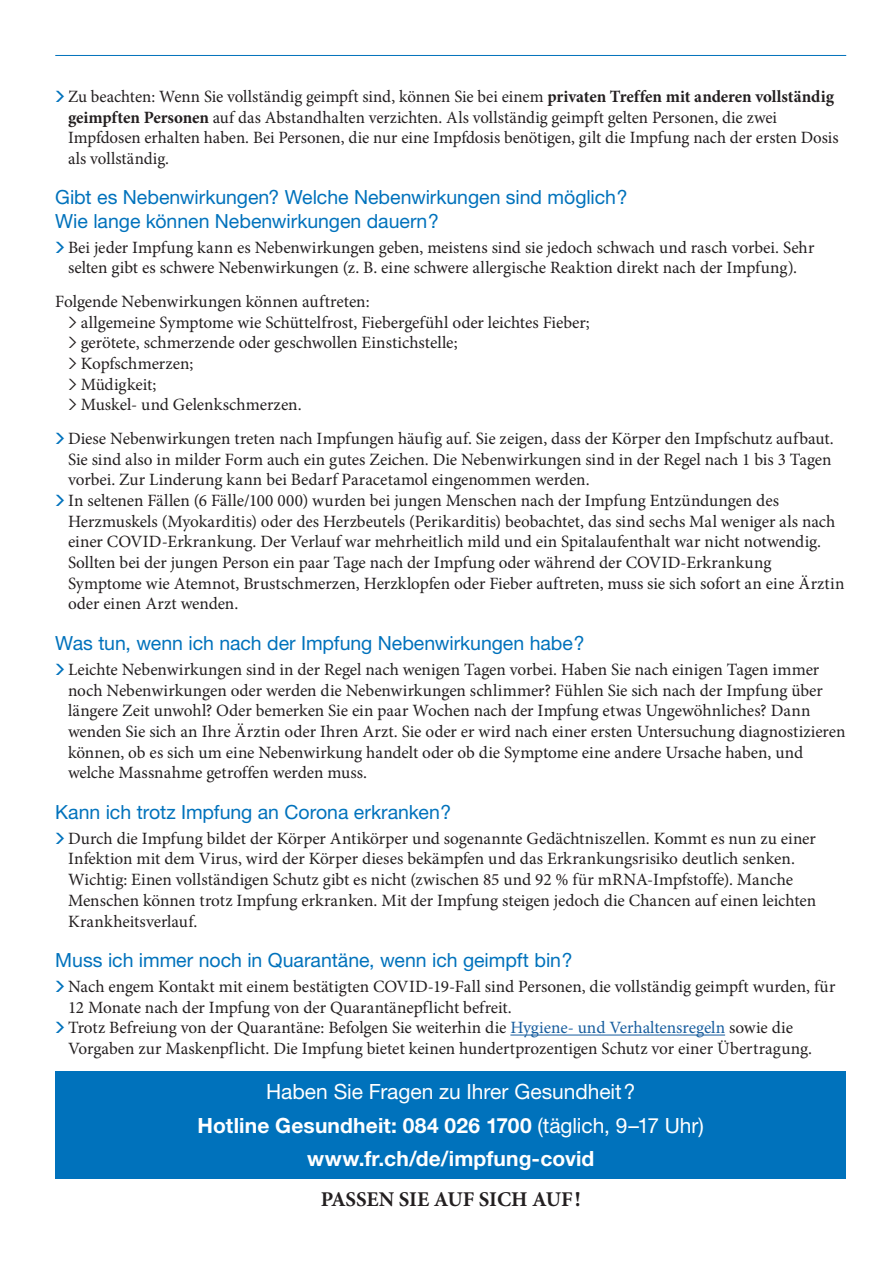
<style>
.page{position:relative;width:893px;height:1263px;background:#fff}
.page>*{position:absolute;margin:0;border:0;box-sizing:border-box;transform-origin:0 0}
.t1{font:700 21px/33.8px "Helvetica Neue LT Std";letter-spacing:.005em;color:#fff;text-align:center}
.t2{font:700 21px "Minion Pro";letter-spacing:-.01em;color:#231f20}
.t3{font:19.5px/23.4px "Helvetica Neue LT Std";letter-spacing:-.005em;color:#0072bc}
.t4{font:17.25px/20.7px "Minion Pro";letter-spacing:-.005em;color:#231f20}
.s1{font-weight:700}
.s2{color:#175d9e}
.s3{font-weight:400}
</style>
<div class="page">
<hr style="left:510px;top:1034px;width:215px;height:1px;background:#175d9e">
<div style="left:55px;top:1071px;width:791px;height:108px;background:#0072bc"></div>
<hr style="left:55px;top:55px;width:791px;height:1px;background:#0072bc">
<p class="t4" style="left:68px;top:86px;width:772px">Zu beachten: Wenn Sie vollständig geimpft sind, können Sie bei einem <span class="s1">privaten Treffen mit anderen vollständig geimpften Personen</span> auf das Abstandhalten verzichten. Als vollständig geimpft gelten Personen, die zwei Impfdosen erhalten haben. Bei Personen, die nur eine Impfdosis benötigen, gilt die Impfung nach der ersten Dosis als vollständig.</p>
<p class="t3" style="left:55px;top:185px;width:574px">Gibt es Nebenwirkungen? Welche Nebenwirkungen sind möglich?<br>Wie lange können Nebenwirkungen dauern?</p>
<p class="t4" style="left:68px;top:237px;width:748px">Bei jeder Impfung kann es Nebenwirkungen geben, meistens sind sie jedoch schwach und rasch vorbei. Sehr selten gibt es schwere Nebenwirkungen (z. B. eine schwere allergische Reaktion direkt nach der Impfung).</p>
<p class="t4" style="left:81px;top:291px;width:511px;text-indent:-25px">Folgende Nebenwirkungen können auftreten:<br>allgemeine Symptome wie Schüttelfrost, Fiebergefühl oder leichtes Fieber; gerötete, schmerzende oder geschwollen Einstichstelle;<br>Kopfschmerzen;<br>Müdigkeit;<br>Muskel- und Gelenkschmerzen.</p>
<p class="t4" style="left:68px;top:428px;width:778px">Diese Nebenwirkungen treten nach Impfungen häufig auf. Sie zeigen, dass der Körper den Impfschutz aufbaut.<br>Sie sind also in milder Form auch ein gutes Zeichen. Die Nebenwirkungen sind in der Regel nach 1 bis 3 Tagen vorbei. Zur Linderung kann bei Bedarf Paracetamol eingenommen werden.<br>In seltenen Fällen (6 Fälle/100 000) wurden bei jungen Menschen nach der Impfung Entzündungen des Herzmuskels (Myokarditis) oder des Herzbeutels (Perikarditis) beobachtet, das sind sechs Mal weniger als nach einer COVID-Erkrankung. Der Verlauf war mehrheitlich mild und ein Spitalaufenthalt war nicht notwendig.<br>Sollten bei der jungen Person ein paar Tage nach der Impfung oder während der COVID-Erkrankung Symptome wie Atemnot, Brustschmerzen, Herzklopfen oder Fieber auftreten, muss sie sich sofort an eine Ärztin oder einen Arzt wenden.</p>
<p class="t3" style="left:55px;top:631px;width:531px">Was tun, wenn ich nach der Impfung Nebenwirkungen habe?</p>
<p class="t4" style="left:68px;top:659px;width:779px">Leichte Nebenwirkungen sind in der Regel nach wenigen Tagen vorbei. Haben Sie nach einigen Tagen immer noch Nebenwirkungen oder werden die Nebenwirkungen schlimmer? Fühlen Sie sich nach der Impfung über längere Zeit unwohl? Oder bemerken Sie ein paar Wochen nach der Impfung etwas Ungewöhnliches? Dann wenden Sie sich an Ihre Ärztin oder Ihren Arzt. Sie oder er wird nach einer ersten Untersuchung diagnostizieren können, ob es sich um eine Nebenwirkung handelt oder ob die Symptome eine andere Ursache haben, und welche Massnahme getroffen werden muss.</p>
<p class="t3" style="left:55px;top:800px;width:398px">Kann ich trotz Impfung an Corona erkranken?</p>
<p class="t4" style="left:68px;top:828px;width:750px">Durch die Impfung bildet der Körper Antikörper und sogenannte Gedächtniszellen. Kommt es nun zu einer Infektion mit dem Virus, wird der Körper dieses bekämpfen und das Erkrankungsrisiko deutlich senken.<br>Wichtig: Einen vollständigen Schutz gibt es nicht (zwischen 85 und 92 % für mRNA-Impfstoffe). Manche Menschen können trotz Impfung erkranken. Mit der Impfung steigen jedoch die Chancen auf einen leichten Krankheitsverlauf.</p>
<p class="t3" style="left:55px;top:948px;width:519px">Muss ich immer noch in Quarantäne, wenn ich geimpft bin?</p>
<p class="t4" style="left:68px;top:976px;width:769px">Nach engem Kontakt mit einem bestätigten COVID-19-Fall sind Personen, die vollständig geimpft wurden, für 12 Monate nach der Impfung von der Quarantänepflicht befreit.<br>Trotz Befreiung von der Quarantäne: Befolgen Sie weiterhin die <span class="s2">Hygiene- und Verhaltensregeln</span> sowie die Vorgaben zur Maskenpflicht. Die Impfung bietet keinen hundertprozentigen Schutz vor einer Übertragung.</p>
<p class="t1" style="left:198px;top:1074px;width:508px"><span class="s3">Haben Sie Fragen zu Ihrer Gesundheit?<br></span>Hotline Gesundheit: 084 026 1700 <span class="s3">(täglich, 9–17 Uhr) </span>www.fr.ch/de/impfung-covid</p>
<p class="t2" style="left:321px;top:1184px;width:262px">PASSEN SIE AUF SICH AUF!</p>
</div>
